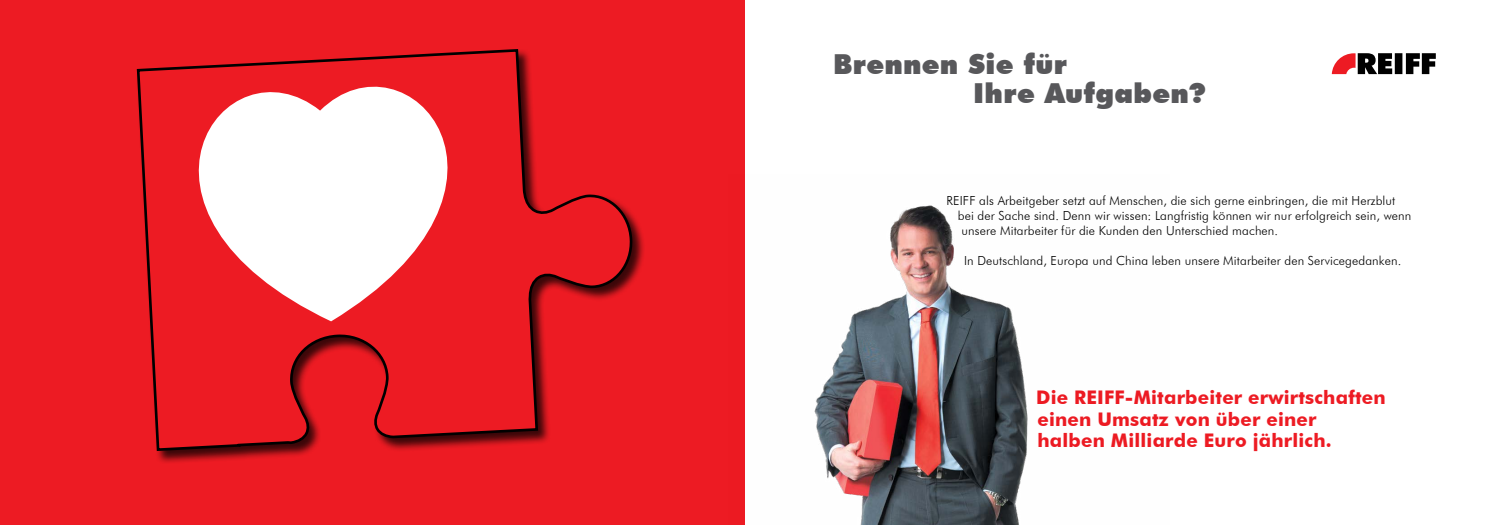
<style>
.page{position:relative;width:1489px;height:525px;background:#fff}
.page>*{position:absolute;margin:0;border:0;box-sizing:border-box;transform-origin:0 0}
.t1{font:900 27.5px/28.4px "Futura BT";letter-spacing:.01em;color:#58585b}
.t2{font:700 18.75px/21.2px "Futura BT";letter-spacing:.01em;color:#ed1b23}
.t3{font:300 12.5px "Futura BT";letter-spacing:.01em;color:#000}
</style>
<div class="page">
<div style="left:0;top:0;width:744px;height:524px;background:#ed1b23"></div>
<svg style="left:1331px;top:53px;width:104px;height:21px"></svg>
<div style="left:136px;top:48px;width:509px;height:416px;background:#000;opacity:.75"></div>
<svg style="left:136px;top:48px;width:496px;height:404px"></svg>
<svg style="left:136px;top:48px;width:415px;height:273px"></svg>
<img style="left:744px;top:174px;width:284px;height:350px">
<h1 class="t1" style="left:973px;top:50px;width:234px;text-indent:-140px">Brennen Sie für<br>Ihre Aufgaben?</h1>
<p class="t3" style="left:946px;top:192px;width:450px">REIFF als Arbeitgeber setzt auf Menschen, die sich gerne einbringen, die mit Herzblut</p>
<p class="t3" style="left:957px;top:207px;width:455px">bei der Sache sind. Denn wir wissen: Langfristig können wir nur erfolgreich sein, wenn</p>
<p class="t3" style="left:961px;top:222px;width:318px">unsere Mitarbeiter für die Kunden den Unterschied machen.</p>
<p class="t3" style="left:964px;top:252px;width:439px">In Deutschland, Europa und China leben unsere Mitarbeiter den Servicegedanken.</p>
<h2 class="t2" style="left:1036px;top:387px;width:351px">Die REIFF-Mitarbeiter erwirtschaften einen Umsatz von über einer halben Milliarde Euro jährlich.</h2>
</div>
